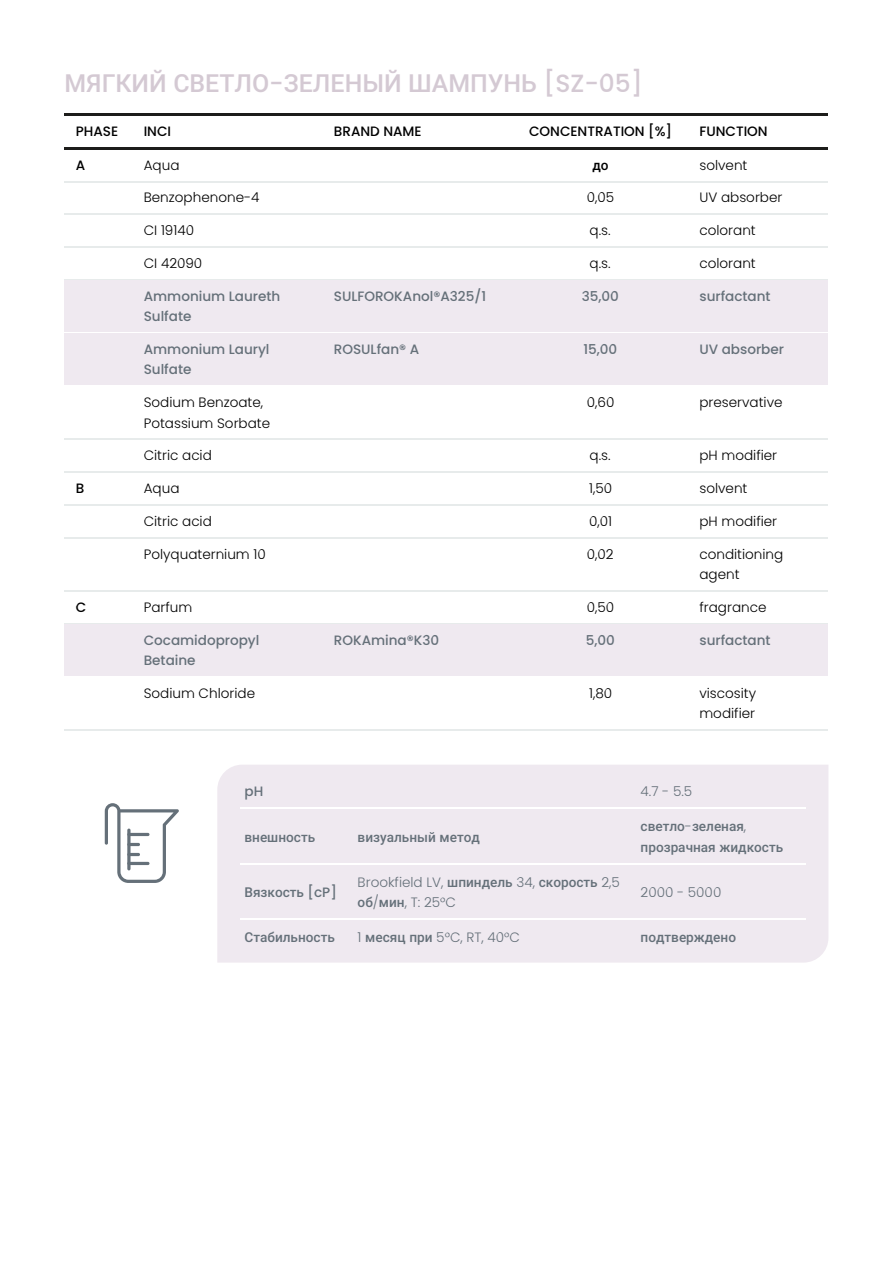
<style>
.page{position:relative;width:893px;height:1263px;background:#fff}
.page>*{position:absolute;margin:0;border:0;box-sizing:border-box;transform-origin:0 0}
.t1{font:500 24.9px "Roboto";letter-spacing:.005em;color:#d4c9d3}
.t2{font:13.5px/20.4px "Light Poppins";letter-spacing:.005em;color:#000}
.t3{font:500 13.5px/20.4px "Poppins";letter-spacing:.005em;color:#657079}
.t4{font:500 13.5px/20.4px "Roboto";letter-spacing:.005em;color:#657079}
.t5{font:13.5px/20.4px "Light Poppins";letter-spacing:.005em;color:#657079}
.t6{font:500 13.5px "Poppins";letter-spacing:.005em;color:#000}
.t7{font:500 13.5px "Roboto";color:#000}
.s1{font-family:"Medium Poppins";font-weight:400}
.s2{font-family:"Light Poppins";font-weight:400}
.s3{font-family:"Poppins"}
.s4{font-family:"Roboto";font-weight:500}
</style>
<div class="page">
<hr style="left:64px;top:113px;width:764px;height:2px;background:#1d1d1b">
<hr style="left:64px;top:147px;width:764px;height:2px;background:#1d1d1b">
<hr style="left:64px;top:181px;width:764px;height:1px;background:#e7ebeb">
<hr style="left:64px;top:214px;width:764px;height:1px;background:#e7ebeb">
<hr style="left:64px;top:247px;width:764px;height:1px;background:#e7ebeb">
<hr style="left:64px;top:279px;width:764px;height:2px;background:#e7ebeb">
<div style="left:64px;top:281px;width:764px;height:53px;background:#efe9f0"></div>
<hr style="left:64px;top:333px;width:764px;height:1px;background:#fff">
<div style="left:64px;top:334px;width:764px;height:53px;background:#efe9f0"></div>
<hr style="left:64px;top:386px;width:764px;height:1px;background:#fff">
<hr style="left:64px;top:439px;width:764px;height:1px;background:#e7ebeb">
<hr style="left:64px;top:472px;width:764px;height:1px;background:#e7ebeb">
<hr style="left:64px;top:505px;width:764px;height:1px;background:#e7ebeb">
<hr style="left:64px;top:537px;width:764px;height:1px;background:#e7ebeb">
<hr style="left:64px;top:590px;width:764px;height:2px;background:#e7ebeb">
<hr style="left:64px;top:623px;width:764px;height:1px;background:#e7ebeb">
<div style="left:64px;top:624px;width:764px;height:54px;background:#efe9f0"></div>
<hr style="left:64px;top:676px;width:764px;height:2px;background:#fff">
<hr style="left:64px;top:730px;width:764px;height:1px;background:#e7ebeb">
<div style="left:217px;top:765px;width:611px;height:198px;background:#efe9f0"></div>
<hr style="left:240px;top:808px;width:113px;height:1px;background:#fff">
<hr style="left:353px;top:808px;width:283px;height:1px;background:#fff">
<hr style="left:636px;top:808px;width:169px;height:1px;background:#fff">
<hr style="left:240px;top:863px;width:113px;height:1px;background:#fff">
<hr style="left:353px;top:863px;width:283px;height:1px;background:#fff">
<hr style="left:636px;top:863px;width:169px;height:1px;background:#fff">
<hr style="left:240px;top:918px;width:113px;height:2px;background:#fff">
<hr style="left:353px;top:918px;width:283px;height:2px;background:#fff">
<hr style="left:636px;top:918px;width:169px;height:2px;background:#fff">
<svg style="left:105px;top:803px;width:74px;height:80px"></svg>
<hr style="left:127px;top:833px;width:22px;height:3px;background:#657079;border-radius:2px">
<h1 class="t1" style="left:64px;top:69px;width:579px">МЯГКИЙ СВЕТЛО<span class="s1">-</span>ЗЕЛЕНЫЙ ШАМПУНЬ <span class="s1">[SZ-05]</span></h1>
<p class="t6" style="left:76px;top:122px;width:44px">PHASE</p>
<p class="t6" style="left:144px;top:122px;width:29px">INCI</p>
<p class="t6" style="left:334px;top:122px;width:89px">BRAND NAME</p>
<p class="t6" style="left:529px;top:122px;width:144px">CONCENTRATION [%]</p>
<p class="t6" style="left:699px;top:122px;width:70px">FUNCTION</p>
<p class="t6" style="left:76px;top:156px;width:11px">A</p>
<p class="t2" style="left:144px;top:155px;width:37px">Aqua</p>
<p class="t7" style="left:592px;top:157px;width:18px">до</p>
<p class="t2" style="left:699px;top:155px;width:49px">solvent</p>
<p class="t2" style="left:144px;top:188px;width:117px">Benzophenone-4</p>
<p class="t2" style="left:587px;top:188px;width:29px">0,05</p>
<p class="t2" style="left:699px;top:188px;width:84px">UV absorber</p>
<p class="t2" style="left:144px;top:220px;width:52px">CI 19140</p>
<p class="t2" style="left:589px;top:220px;width:22px">q.s.</p>
<p class="t2" style="left:699px;top:220px;width:58px">colorant</p>
<p class="t2" style="left:144px;top:253px;width:60px">CI 42090</p>
<p class="t2" style="left:589px;top:253px;width:22px">q.s.</p>
<p class="t2" style="left:699px;top:253px;width:58px">colorant</p>
<p class="t3" style="left:144px;top:286px;width:138px">Ammonium Laureth<br>Sulfate</p>
<p class="t3" style="left:334px;top:286px;width:154px">SULFOROKAnol®A325/1</p>
<p class="t3" style="left:581px;top:286px;width:39px">35,00</p>
<p class="t3" style="left:699px;top:286px;width:73px">surfactant</p>
<p class="t3" style="left:144px;top:339px;width:127px">Ammonium Lauryl<br>Sulfate</p>
<p class="t3" style="left:334px;top:339px;width:87px">ROSULfan® A</p>
<p class="t3" style="left:583px;top:339px;width:35px">15,00</p>
<p class="t3" style="left:699px;top:339px;width:86px">UV absorber</p>
<p class="t2" style="left:144px;top:392px;width:128px">Sodium Benzoate,<br>Potassium Sorbate</p>
<p class="t2" style="left:587px;top:392px;width:29px">0,60</p>
<p class="t2" style="left:699px;top:392px;width:85px">preservative</p>
<p class="t2" style="left:144px;top:445px;width:70px">Citric acid</p>
<p class="t2" style="left:589px;top:445px;width:22px">q.s.</p>
<p class="t2" style="left:699px;top:445px;width:79px">pH modifier</p>
<p class="t6" style="left:76px;top:479px;width:10px">B</p>
<p class="t2" style="left:144px;top:478px;width:37px">Aqua</p>
<p class="t2" style="left:589px;top:478px;width:24px">1,50</p>
<p class="t2" style="left:699px;top:478px;width:49px">solvent</p>
<p class="t2" style="left:144px;top:511px;width:70px">Citric acid</p>
<p class="t2" style="left:589px;top:511px;width:24px">0,01</p>
<p class="t2" style="left:699px;top:511px;width:79px">pH modifier</p>
<p class="t2" style="left:144px;top:544px;width:124px">Polyquaternium 10</p>
<p class="t2" style="left:587px;top:544px;width:28px">0,02</p>
<p class="t2" style="left:699px;top:544px;width:85px">conditioning agent</p>
<p class="t6" style="left:76px;top:598px;width:12px">C</p>
<p class="t2" style="left:144px;top:597px;width:50px">Parfum</p>
<p class="t2" style="left:587px;top:597px;width:29px">0,50</p>
<p class="t2" style="left:699px;top:597px;width:68px">fragrance</p>
<p class="t3" style="left:144px;top:630px;width:117px">Cocamidopropyl<br>Betaine</p>
<p class="t3" style="left:334px;top:630px;width:107px">ROKAmina®K30</p>
<p class="t3" style="left:585px;top:630px;width:31px">5,00</p>
<p class="t3" style="left:699px;top:630px;width:73px">surfactant</p>
<p class="t2" style="left:144px;top:683px;width:113px">Sodium Chloride</p>
<p class="t2" style="left:589px;top:683px;width:25px">1,80</p>
<p class="t2" style="left:699px;top:683px;width:58px">viscosity modifier</p>
<p class="t3" style="left:244px;top:781px;width:20px">pH</p>
<p class="t5" style="left:640px;top:781px;width:53px">4.7 - 5.5</p>
<p class="t4" style="left:244px;top:827px;width:72px">внешность</p>
<p class="t4" style="left:357px;top:827px;width:124px">визуальный метод</p>
<p class="t4" style="left:640px;top:817px;width:144px">светло<span class="s2">-</span>зеленая<span class="s2">, </span>прозрачная жидкость</p>
<p class="t4" style="left:244px;top:882px;width:94px">Вязкость <span class="s3">[cP]</span></p>
<p class="t5" style="left:357px;top:872px;width:264px">Brookfield LV, <span class="s4">шпиндель</span> 34, <span class="s4">скорость</span> 2,5 <span class="s4">об</span>/<span class="s4">мин</span>, T: 25°C</p>
<p class="t5" style="left:640px;top:882px;width:82px">2000 - 5000</p>
<p class="t4" style="left:244px;top:927px;width:92px">Стабильность</p>
<p class="t5" style="left:357px;top:927px;width:164px">1 <span class="s4">месяц при</span> 5°C, RT, 40°C</p>
<p class="t4" style="left:640px;top:927px;width:97px">подтверждено</p>
</div>
